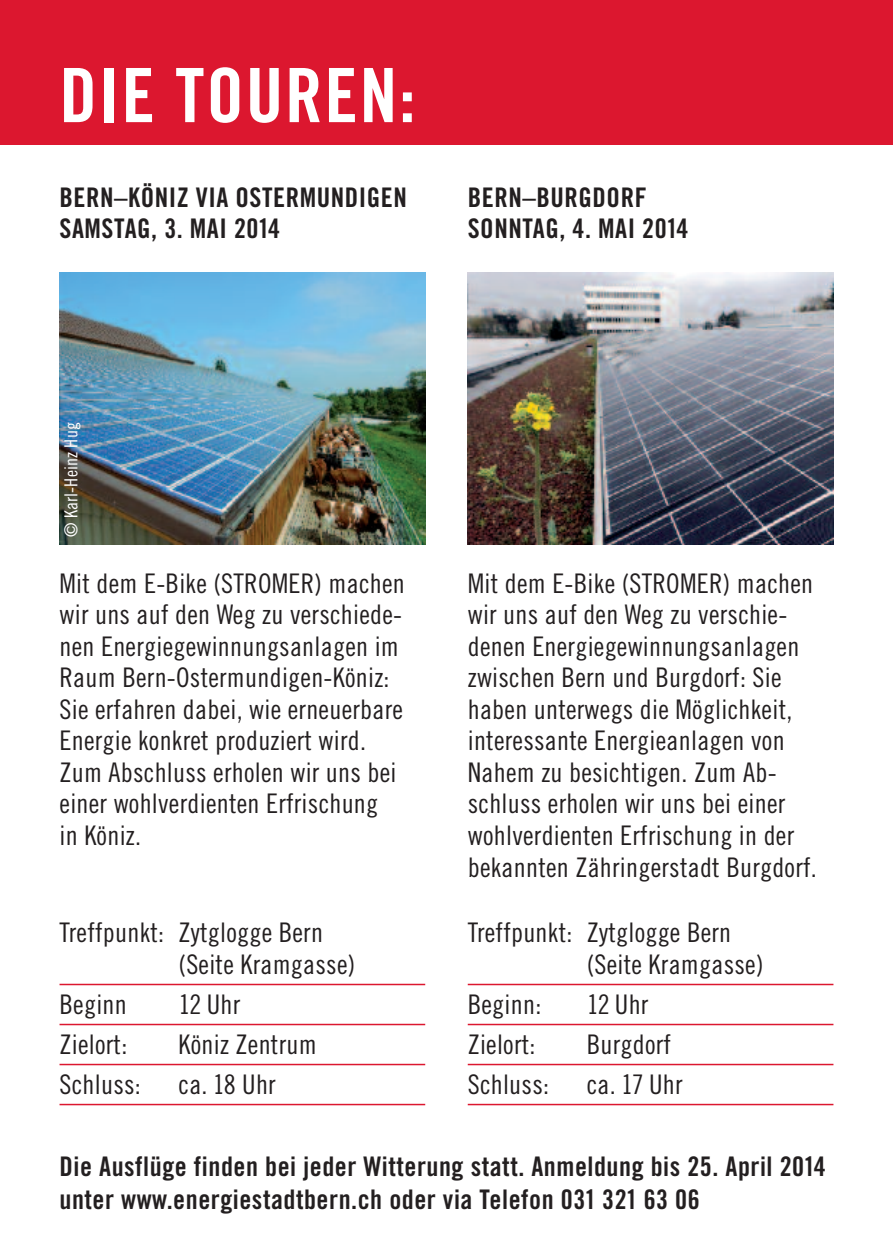
<style>
.page{position:relative;width:893px;height:1259px;background:#fff}
.page>*{position:absolute;margin:0;border:0;box-sizing:border-box;transform-origin:0 0}
.t1{font:75px "Trade Gothic Bold Cond Twenty";letter-spacing:.025em;color:#fff}
.t2{font:27px/31.5px "Trade Gothic Cond Eighteen";letter-spacing:.01em;color:#231f20}
.t3{font:27px/31.5px "Trade Gothic Bold Cond Twenty";letter-spacing:.02em;color:#231f20}
.t4{font:18px "Trade Gothic Cond Eighteen";letter-spacing:.01em;color:#fff}
</style>
<div class="page">
<div style="left:0;top:0;width:893px;height:145px;background:#dc172f"></div>
<hr style="left:60px;top:983px;width:365px;height:2px;background:#dc172f">
<hr style="left:60px;top:1023px;width:365px;height:2px;background:#dc172f">
<hr style="left:60px;top:1063px;width:365px;height:2px;background:#dc172f">
<hr style="left:60px;top:1103px;width:365px;height:2px;background:#dc172f">
<hr style="left:468px;top:983px;width:365px;height:2px;background:#dc172f">
<hr style="left:468px;top:1023px;width:365px;height:2px;background:#dc172f">
<hr style="left:468px;top:1063px;width:365px;height:2px;background:#dc172f">
<hr style="left:468px;top:1103px;width:365px;height:2px;background:#dc172f">
<img style="left:60px;top:272px;width:365px;height:272px">
<img style="left:468px;top:272px;width:365px;height:272px">
<h1 class="t1" style="left:60px;top:68px;width:358px">DIE TOUREN:</h1>
<p class="t3" style="left:60px;top:183px;width:349px">BERN–KÖNIZ VIA OSTERMUNDIGEN<br>SAMSTAG, 3. MAI 2014</p>
<p class="t3" style="left:468px;top:183px;width:222px">BERN–BURGDORF<br>SONNTAG, 4. MAI 2014</p>
<p class="t4" style="left:65px;top:537px;width:116px;rotate:-90deg">© Karl-Heinz Hug</p>
<p class="t2" style="left:60px;top:570px;width:347px">Mit dem E-Bike (STROMER) machen wir uns auf den Weg zu verschiede&shy;nen Energiegewinnungsanlagen im<br>Raum Bern-Ostermundigen-Köniz:<br>Sie erfahren dabei, wie erneuerbare<br>Energie konkret produziert wird.<br>Zum Abschluss erholen wir uns bei einer wohlverdienten Erfrischung<br>in Köniz.</p>
<p class="t2" style="left:179px;top:919px;width:178px;text-indent:-119px">Treffpunkt: Zytglogge Bern (Seite Kramgasse)</p>
<p class="t2" style="left:60px;top:990px;width:69px">Beginn</p>
<p class="t2" style="left:179px;top:990px;width:63px">12 Uhr</p>
<p class="t2" style="left:60px;top:1030px;width:69px">Zielort:</p>
<p class="t2" style="left:179px;top:1030px;width:140px">Köniz Zentrum</p>
<p class="t2" style="left:60px;top:1070px;width:83px">Schluss:</p>
<p class="t2" style="left:179px;top:1070px;width:99px">ca. 18 Uhr</p>
<p class="t2" style="left:468px;top:570px;width:351px">Mit dem E-Bike (STROMER) machen wir uns auf den Weg zu verschie&shy;denen Energiegewinnungsanlagen zwischen Bern und Burgdorf: Sie haben unterwegs die Möglichkeit, interessante Energieanlagen von Nahem zu besichtigen. Zum Ab&shy;schluss erholen wir uns bei einer wohlverdienten Erfrischung in der bekannten Zähringerstadt Burgdorf.</p>
<p class="t2" style="left:587px;top:919px;width:178px;text-indent:-119px">Treffpunkt: Zytglogge Bern (Seite Kramgasse)</p>
<p class="t2" style="left:468px;top:990px;width:75px">Beginn:</p>
<p class="t2" style="left:587px;top:990px;width:63px">12 Uhr</p>
<p class="t2" style="left:468px;top:1030px;width:69px">Zielort:</p>
<p class="t2" style="left:587px;top:1030px;width:86px">Burgdorf</p>
<p class="t2" style="left:468px;top:1070px;width:83px">Schluss:</p>
<p class="t2" style="left:587px;top:1070px;width:97px">ca. 17 Uhr</p>
<p class="t3" style="left:60px;top:1152px;width:768px;line-height:33px">Die Ausflüge finden bei jeder Witterung statt. Anmeldung bis 25. April 2014 unter www.energiestadtbern.ch oder via Telefon 031 321 63 06</p>
</div>
